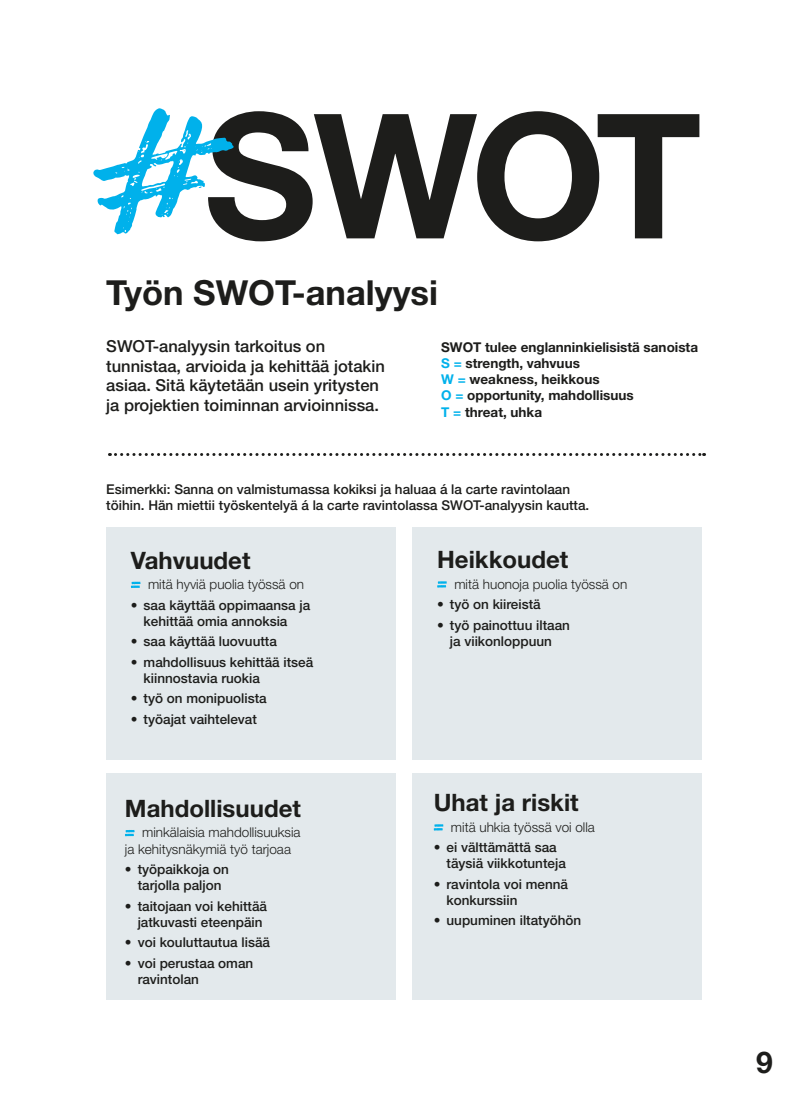
<style>
.page{position:relative;width:808px;height:1106px;background:#fff}
.page>*{position:absolute;margin:0;border:0;box-sizing:border-box;transform-origin:0 0}
.t1{font:700 173.85px "Helvetica Neue LT Std";color:#1d1d1b}
.t2{font:700 34.5px "Helvetica Neue LT Std";color:#1d1d1b}
.t3{font:700 30px "Helvetica Neue LT Std";color:#1d1d1b}
.P_otsikko{font:700 24px "Helvetica Neue LT Std";color:#1d1d1b}
.P_ingressi{font:500 16.5px/19.8px "Helvetica Neue LT Std";color:#1d1d1b}
.P_listaus{font:500 13.5px/16.2px "Helvetica Neue LT Std";color:#1d1d1b}
.P_tehtävä{font:500 13.5px/16.2px "Helvetica Neue LT Std";color:#1d1d1b}
.P_leipis{font:300 13.5px/16.2px "Helvetica Neue LT Std";color:#1d1d1b}
.P_tehtävä-2{font:700 13.5px "Helvetica Neue LT Std";color:#1d1d1b}
.s1{color:#00b1eb}
</style>
<div class="page">
<div style="left:106px;top:527px;width:289px;height:232px;background:#e3e9ec"></div>
<div style="left:106px;top:772px;width:290px;height:227px;background:#e3e9ec"></div>
<div style="left:412px;top:527px;width:290px;height:232px;background:#e3e9ec"></div>
<div style="left:412px;top:772px;width:290px;height:227px;background:#e3e9ec"></div>
<svg style="left:131px;top:581px;width:10px;height:7px"></svg>
<svg style="left:437px;top:581px;width:10px;height:6px"></svg>
<svg style="left:125px;top:830px;width:10px;height:6px"></svg>
<svg style="left:434px;top:824px;width:9px;height:6px"></svg>
<svg style="left:93px;top:108px;width:141px;height:126px"></svg>
<svg style="left:109px;top:453px;width:595px;height:3px"></svg>
<h1 class="t1" style="left:204px;top:69px;width:499px">SWOT</h1>
<h3 class="t2" style="left:106px;top:272px;width:333px">Työn SWOT-analyysi</h3>
<p class="P_ingressi" style="left:106px;top:336px;width:280px">SWOT-analyysin tarkoitus on tunnistaa, arvioida ja kehittää jotakin asiaa. Sitä käytetään usein yritysten ja projektien toiminnan arvioinnissa.</p>
<p class="P_tehtävä-2" style="left:441px;top:338px;width:258px">SWOT tulee englanninkielisistä sanoista</p>
<p class="P_tehtävä-2" style="left:441px;top:355px;width:140px"><span class="s1">S =</span> strength, vahvuus</p>
<p class="P_tehtävä-2" style="left:441px;top:371px;width:160px"><span class="s1">W =</span> weakness, heikkous</p>
<p class="P_tehtävä-2" style="left:441px;top:387px;width:194px"><span class="s1">O =</span> opportunity, mahdollisuus</p>
<p class="P_tehtävä-2" style="left:441px;top:403px;width:102px"><span class="s1">T =</span> threat, uhka</p>
<p class="P_tehtävä" style="left:106px;top:481px;width:484px">Esimerkki: Sanna on valmistumassa kokiksi ja haluaa á la carte ravintolaan töihin. Hän miettii työskentelyä á la carte ravintolassa SWOT-analyysin kautta.</p>
<p class="P_otsikko" style="left:131px;top:545px;width:121px">Vahvuudet</p>
<p class="P_leipis" style="left:148px;top:576px;width:158px">mitä hyviä puolia työssä on</p>
<p class="P_listaus" style="left:144px;top:596px;width:168px;text-indent:-13px">• saa käyttää oppimaansa ja kehittää omia annoksia</p>
<p class="P_listaus" style="left:131px;top:633px;width:148px">• saa käyttää luovuutta</p>
<p class="P_listaus" style="left:144px;top:653px;width:171px;text-indent:-13px">• mahdollisuus kehittää itseä kiinnostavia ruokia</p>
<p class="P_listaus" style="left:131px;top:690px;width:137px">• työ on monipuolista</p>
<p class="P_listaus" style="left:131px;top:710px;width:128px">• työajat vaihtelevat</p>
<p class="P_otsikko" style="left:437px;top:545px;width:133px">Heikkoudet</p>
<p class="P_leipis" style="left:454px;top:575px;width:175px">mitä huonoja puolia työssä on</p>
<p class="P_listaus" style="left:437px;top:596px;width:105px">• työ on kiireistä</p>
<p class="P_listaus" style="left:437px;top:616px;width:134px;text-align:center">• työ painottuu iltaan ja viikonloppuun</p>
<p class="P_otsikko" style="left:125px;top:793px;width:177px">Mahdollisuudet</p>
<p class="P_leipis" style="left:125px;top:824px;width:177px;text-indent:17px">minkälaisia mahdollisuuksia ja kehitysnäkymiä työ tarjoaa</p>
<p class="P_listaus" style="left:125px;top:861px;width:106px;text-align:center">• työpaikkoja on tarjolla paljon</p>
<p class="P_listaus" style="left:138px;top:897px;width:131px;text-indent:-13px">• taitojaan voi kehittää jatkuvasti eteenpäin</p>
<p class="P_listaus" style="left:125px;top:934px;width:147px">• voi kouluttautua lisää</p>
<p class="P_listaus" style="left:138px;top:954px;width:117px;text-indent:-13px">• voi perustaa oman ravintolan</p>
<p class="P_otsikko" style="left:434px;top:787px;width:146px">Uhat ja riskit</p>
<p class="P_leipis" style="left:451px;top:818px;width:146px">mitä uhkia työssä voi olla</p>
<p class="P_listaus" style="left:446px;top:839px;width:121px;text-indent:-13px">• ei välttämättä saa täysiä viikkotunteja</p>
<p class="P_listaus" style="left:446px;top:875px;width:123px;text-indent:-13px">• ravintola voi mennä konkurssiin</p>
<p class="P_listaus" style="left:434px;top:912px;width:149px">• uupuminen iltatyöhön</p>
<h3 class="t3" style="left:756px;top:1044px;width:18px">9</h3>
</div>
